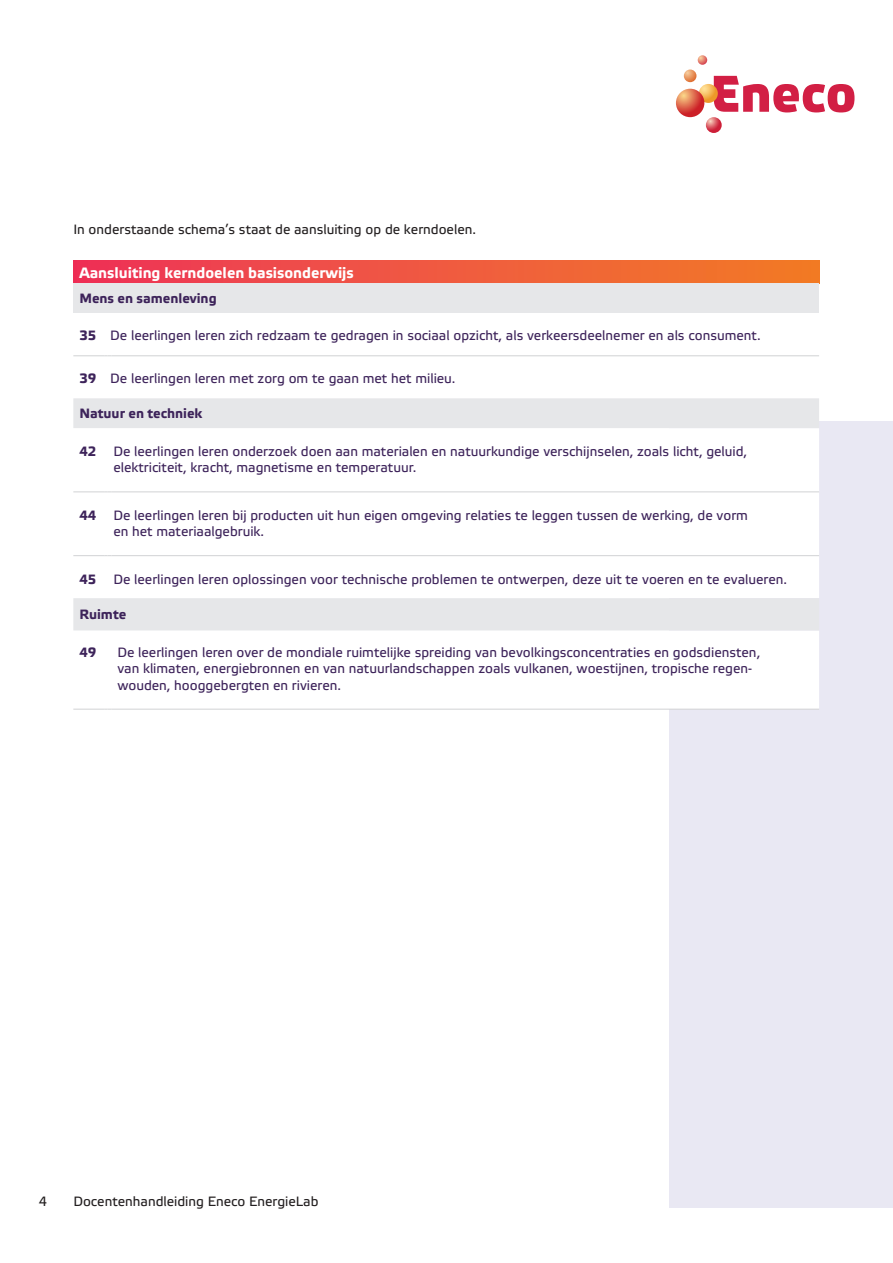
<style>
.page{position:relative;width:893px;height:1263px;background:#fff}
.page>*{position:absolute;margin:0;border:0;box-sizing:border-box;transform-origin:0 0}
.t1{font:700 15px "Etelka Text Pro";color:#fff}
.t2{font:13.5px/16.2px "Etelka Text Pro";color:#3d235a}
.platte_tekst{font:13.5px "Etelka Text Pro";color:#231f20}
.t3{font:700 13.5px "Etelka Text Pro";color:#3d235a}
</style>
<div class="page">
<svg style="left:714px;top:76px;width:140px;height:36px"></svg>
<svg style="left:699px;top:84px;width:19px;height:19px"></svg>
<svg style="left:676px;top:89px;width:28px;height:28px"></svg>
<svg style="left:706px;top:117px;width:16px;height:16px"></svg>
<svg style="left:684px;top:55px;width:23px;height:27px"></svg>
<div style="left:670px;top:421px;width:223px;height:787px;background:#e9e8f3"></div>
<div style="left:73px;top:261px;width:746px;height:22px;background:linear-gradient(to right,#ed3459,#f27d25)"></div>
<div style="left:73px;top:283px;width:746px;height:30px;background:#e6e7e9"></div>
<svg style="left:73px;top:356px;width:746px;height:353px"></svg>
<svg style="left:73px;top:398px;width:746px;height:232px"></svg>
<hr style="left:73px;top:709px;width:31px;height:1px;background:#d1d2d4">
<hr style="left:111px;top:709px;width:708px;height:1px;background:#d1d2d4">
<hr style="left:73px;top:355px;width:31px;height:1px;background:#d1d2d4">
<hr style="left:111px;top:355px;width:708px;height:1px;background:#d1d2d4">
<hr style="left:73px;top:491px;width:31px;height:1px;background:#d1d2d4">
<hr style="left:111px;top:491px;width:708px;height:1px;background:#d1d2d4">
<hr style="left:73px;top:555px;width:31px;height:1px;background:#d1d2d4">
<hr style="left:111px;top:555px;width:708px;height:1px;background:#d1d2d4">
<p class="platte_tekst" style="left:73px;top:222px;width:404px">In onderstaande schema’s staat de aansluiting op de kerndoelen.</p>
<p class="t1" style="left:79px;top:264px;width:276px">Aansluiting kerndoelen basisonderwijs</p>
<p class="t3" style="left:79px;top:291px;width:139px">Mens en samenleving</p>
<p class="t3" style="left:79px;top:328px;width:18px">35</p>
<p class="t2" style="left:110px;top:328px;width:652px">De leerlingen leren zich redzaam te gedragen in sociaal opzicht, als verkeersdeelnemer en als consument.</p>
<p class="t3" style="left:79px;top:370px;width:18px">39</p>
<p class="t2" style="left:110px;top:371px;width:347px">De leerlingen leren met zorg om te gaan met het milieu.</p>
<p class="t3" style="left:79px;top:406px;width:125px">Natuur en techniek</p>
<p class="t3" style="left:79px;top:444px;width:18px">42</p>
<p class="t2" style="left:113px;top:444px;width:635px">De leerlingen leren onderzoek doen aan materialen en natuurkundige verschijnselen, zoals licht, geluid, elektriciteit, kracht, magnetisme en temperatuur.</p>
<p class="t3" style="left:79px;top:508px;width:18px">44</p>
<p class="t2" style="left:113px;top:508px;width:636px">De leerlingen leren bij producten uit hun eigen omgeving relaties te leggen tussen de werking, de vorm</p>
<p class="t2" style="left:113px;top:524px;width:152px">en het materiaalgebruik.</p>
<p class="t3" style="left:79px;top:571px;width:18px">45</p>
<p class="t2" style="left:113px;top:572px;width:675px">De leerlingen leren oplossingen voor technische problemen te ontwerpen, deze uit te voeren en te evalueren.</p>
<p class="t3" style="left:79px;top:607px;width:48px">Ruimte</p>
<p class="t3" style="left:79px;top:645px;width:18px">49</p>
<p class="t2" style="left:117px;top:645px;width:644px">De leerlingen leren over de mondiale ruimtelijke spreiding van bevolkingsconcentraties en godsdiensten, van klimaten, energiebronnen en van natuurlandschappen zoals vulkanen, woestijnen, tropische regen&shy;wouden, hooggebergten en rivieren.</p>
<p class="platte_tekst" style="left:39px;top:1194px;width:10px">4</p>
<p class="platte_tekst" style="left:73px;top:1194px;width:247px">Docentenhandleiding Eneco EnergieLab</p>
</div>
